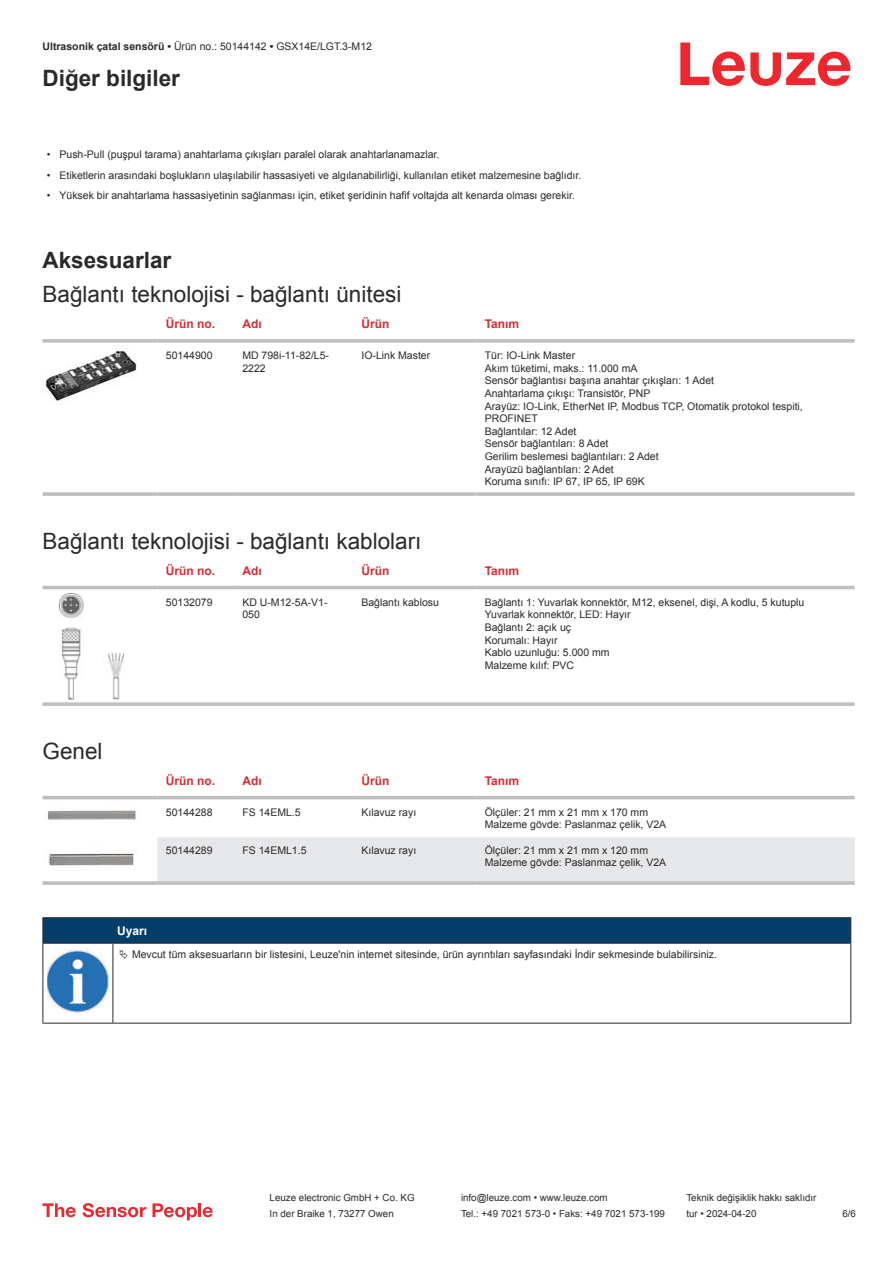
<style>
.page{position:relative;width:893px;height:1263px;background:#fff}
.page>*{position:absolute;margin:0;border:0;box-sizing:border-box;transform-origin:0 0}
.t1{font:22.5px "Arial";color:#2b292a}
.t2{font:700 22.5px "Arial";color:#2b292a}
.t3{font:700 12px "Arial";color:#db2a30}
.t4{font:700 12px "Arial";color:#fff}
.t5{font:10.5px/12.6px "Arial";color:#2b292a}
.t6{font:9.75px "Arial";color:#2b292a}
.s1{font-weight:700}
</style>
<div class="page">
<svg style="left:680px;top:43px;width:170px;height:43px"></svg>
<svg style="left:43px;top:339px;width:114px;height:4px"></svg>
<svg style="left:157px;top:339px;width:77px;height:4px"></svg>
<svg style="left:234px;top:339px;width:119px;height:4px"></svg>
<svg style="left:353px;top:339px;width:123px;height:4px"></svg>
<svg style="left:476px;top:339px;width:379px;height:4px;background:#c3c5c7"></svg>
<svg style="left:43px;top:492px;width:114px;height:4px"></svg>
<hr style="left:157px;top:492px;width:77px;height:4px;background:#c6c7c9">
<svg style="left:234px;top:492px;width:119px;height:4px"></svg>
<svg style="left:353px;top:492px;width:123px;height:4px"></svg>
<hr style="left:476px;top:492px;width:379px;height:4px;background:#c6c7c9">
<img style="left:43px;top:347px;width:94px;height:54px">
<svg style="left:43px;top:585px;width:812px;height:9px"></svg>
<hr style="left:43px;top:586px;width:114px;height:3px;background:#bdbfc1">
<hr style="left:157px;top:586px;width:77px;height:3px;background:#bdbfc1">
<hr style="left:234px;top:586px;width:119px;height:3px;background:#bdbfc1">
<hr style="left:353px;top:586px;width:123px;height:3px;background:#bdbfc1">
<hr style="left:476px;top:586px;width:379px;height:3px;background:#bdbfc1">
<svg style="left:43px;top:702px;width:114px;height:4px"></svg>
<svg style="left:157px;top:702px;width:77px;height:4px"></svg>
<svg style="left:234px;top:702px;width:119px;height:4px"></svg>
<svg style="left:353px;top:702px;width:123px;height:4px"></svg>
<svg style="left:476px;top:702px;width:379px;height:4px;background:#c3c5c7"></svg>
<img style="left:59px;top:594px;width:65px;height:106px">
<svg style="left:43px;top:795px;width:812px;height:5px;fill:#efeff0"></svg>
<div style="left:157px;top:837px;width:698px;height:44px;background:#e6e7e9"></div>
<hr style="left:43px;top:796px;width:114px;height:3px;background:#bdbfc1">
<hr style="left:157px;top:796px;width:77px;height:3px;background:#bdbfc1">
<hr style="left:234px;top:796px;width:119px;height:3px;background:#bdbfc1">
<hr style="left:353px;top:796px;width:123px;height:3px;background:#bdbfc1">
<hr style="left:476px;top:796px;width:379px;height:3px;background:#bdbfc1">
<svg style="left:43px;top:881px;width:114px;height:4px"></svg>
<hr style="left:157px;top:881px;width:77px;height:4px;background:#c5c7c9">
<hr style="left:234px;top:881px;width:119px;height:4px;background:#bdbfc1">
<hr style="left:353px;top:881px;width:123px;height:4px;background:#bdbfc1">
<hr style="left:476px;top:881px;width:379px;height:4px;background:#c5c7c9">
<img style="left:47px;top:810px;width:89px;height:10px">
<img style="left:48px;top:851px;width:86px;height:15px">
<svg style="left:44px;top:944px;width:806px;height:79px"></svg>
<hr style="left:43px;top:917px;width:70px;height:1px;background:#2b292a">
<hr style="left:43px;top:943px;width:70px;height:1px;background:#2b292a">
<hr style="left:113px;top:917px;width:738px;height:1px;background:#2b292a">
<svg style="left:43px;top:918px;width:808px;height:25px;background:#063c67"></svg>
<hr style="left:113px;top:943px;width:738px;height:1px;background:#2b292a">
<hr style="left:43px;top:944px;width:1px;height:75px;background:#2b292a">
<hr style="left:113px;top:944px;width:1px;height:75px;background:#2b292a">
<hr style="left:850px;top:944px;width:1px;height:75px;background:#2b292a">
<hr style="left:43px;top:1023px;width:70px;height:1px;background:#2b292a">
<hr style="left:113px;top:1023px;width:738px;height:1px;background:#2b292a">
<img style="left:47px;top:950px;width:61px;height:62px">
<div style="left:115px;top:944px;width:734px;height:20px;background:#fff"></div>
<svg style="left:43px;top:1203px;width:33px;height:14px"></svg>
<svg style="left:83px;top:1203px;width:63px;height:14px"></svg>
<svg style="left:153px;top:1203px;width:44px;height:17px"></svg>
<hr style="left:198px;top:1203px;width:3px;height:14px;background:#ed272d">
<svg style="left:203px;top:1207px;width:10px;height:10px"></svg>
<p class="t5" style="left:43px;top:41px;width:331px"><span class="s1">Ultrasonik çatal sensörü •</span> Ürün no.: 50144142 <span class="s1">•</span> GSX14E/LGT.3-M12</p>
<h1 class="t2" style="left:43px;top:63px;width:139px">Diğer bilgiler</h1>
<p class="t5" style="left:47px;top:148px;width:394px">• Push-Pull (puşpul tarama) anahtarlama çıkışları paralel olarak anahtarlanamazlar.</p>
<p class="t5" style="left:47px;top:169px;width:536px">• Etiketlerin arasındaki boşlukların ulaşılabilir hassasiyeti ve algılanabilirliği, kullanılan etiket malzemesine bağlıdır.</p>
<p class="t5" style="left:47px;top:189px;width:530px">• Yüksek bir anahtarlama hassasiyetinin sağlanması için, etiket şeridinin hafif voltajda alt kenarda olması gerekir.</p>
<h1 class="t2" style="left:43px;top:252px;width:130px">Aksesuarlar</h1>
<h1 class="t1" style="left:43px;top:279px;width:360px">Bağlantı teknolojisi - bağlantı ünitesi</h1>
<p class="t3" style="left:166px;top:316px;width:51px">Ürün no.</p>
<p class="t3" style="left:242px;top:316px;width:21px">Adı</p>
<p class="t3" style="left:361px;top:319px;width:29px">Ürün</p>
<p class="t3" style="left:485px;top:316px;width:36px">Tanım</p>
<p class="t5" style="left:166px;top:349px;width:48px">50144900</p>
<p class="t5" style="left:242px;top:349px;width:88px">MD 798i-11-82/L5-<br>2222</p>
<p class="t5" style="left:361px;top:349px;width:70px">IO-Link Master</p>
<p class="t5" style="left:485px;top:349px;width:320px">Tür: IO-Link Master<br>Akım tüketimi, maks.: 11.000 mA<br>Sensör bağlantısı başına anahtar çıkışları: 1 Adet<br>Anahtarlama çıkışı: Transistör, PNP<br>Arayüz: IO-Link, EtherNet IP, Modbus TCP, Otomatik protokol tespiti, PROFINET<br>Bağlantılar: 12 Adet<br>Sensör bağlantıları: 8 Adet<br>Gerilim beslemesi bağlantıları: 2 Adet<br>Arayüzü bağlantıları: 2 Adet<br>Koruma sınıfı: IP 67, IP 65, IP 69K</p>
<h1 class="t1" style="left:43px;top:525px;width:380px">Bağlantı teknolojisi - bağlantı kabloları</h1>
<p class="t3" style="left:166px;top:562px;width:51px">Ürün no.</p>
<p class="t3" style="left:242px;top:562px;width:21px">Adı</p>
<p class="t3" style="left:361px;top:566px;width:29px">Ürün</p>
<p class="t3" style="left:485px;top:562px;width:36px">Tanım</p>
<p class="t5" style="left:166px;top:596px;width:48px">50132079</p>
<p class="t5" style="left:242px;top:597px;width:87px">KD U-M12-5A-V1-<br>050</p>
<p class="t5" style="left:361px;top:596px;width:79px">Bağlantı kablosu</p>
<p class="t5" style="left:485px;top:596px;width:321px">Bağlantı 1: Yuvarlak konnektör, M12, eksenel, dişi, A kodlu, 5 kutuplu<br>Yuvarlak konnektör, LED: Hayır<br>Bağlantı 2: açık uç<br>Korumalı: Hayır<br>Kablo uzunluğu: 5.000 mm<br>Malzeme kılıf: PVC</p>
<h1 class="t1" style="left:43px;top:742px;width:62px">Genel</h1>
<p class="t3" style="left:166px;top:772px;width:51px">Ürün no.</p>
<p class="t3" style="left:242px;top:772px;width:21px">Adı</p>
<p class="t3" style="left:361px;top:776px;width:29px">Ürün</p>
<p class="t3" style="left:485px;top:772px;width:36px">Tanım</p>
<p class="t5" style="left:166px;top:807px;width:48px">50144288</p>
<p class="t5" style="left:242px;top:806px;width:60px">FS 14EML.5</p>
<p class="t5" style="left:361px;top:806px;width:56px">Kılavuz rayı</p>
<p class="t5" style="left:485px;top:806px;width:183px">Ölçüler: 21 mm x 21 mm x 170 mm<br>Malzeme gövde: Paslanmaz çelik, V2A</p>
<p class="t5" style="left:166px;top:844px;width:48px">50144289</p>
<p class="t5" style="left:242px;top:844px;width:66px">FS 14EML1.5</p>
<p class="t5" style="left:361px;top:844px;width:56px">Kılavuz rayı</p>
<p class="t5" style="left:485px;top:844px;width:183px">Ölçüler: 21 mm x 21 mm x 120 mm<br>Malzeme gövde: Paslanmaz çelik, V2A</p>
<p class="t4" style="left:117px;top:922px;width:32px">Uyarı</p>
<p class="t5" style="left:132px;top:948px;width:586px">Mevcut tüm aksesuarların bir listesini, Leuze'nin internet sitesinde, ürün ayrıntıları sayfasındaki İndir sekmesinde bulabilirsiniz.</p>
<p class="t6" style="left:270px;top:1191px;width:146px">Leuze electronic GmbH + Co. KG</p>
<p class="t6" style="left:461px;top:1191px;width:148px">info@leuze.com • www.leuze.com</p>
<p class="t6" style="left:686px;top:1191px;width:132px">Teknik değişiklik hakkı saklıdır</p>
<p class="t6" style="left:270px;top:1207px;width:126px">In der Braike 1, 73277 Owen</p>
<p class="t6" style="left:461px;top:1207px;width:205px">Tel.: +49 7021 573-0 • Faks: +49 7021 573-199</p>
<p class="t6" style="left:686px;top:1207px;width:72px">tur • 2024-04-20</p>
<p class="t6" style="left:842px;top:1210px;width:15px">6 /6</p>
</div>
